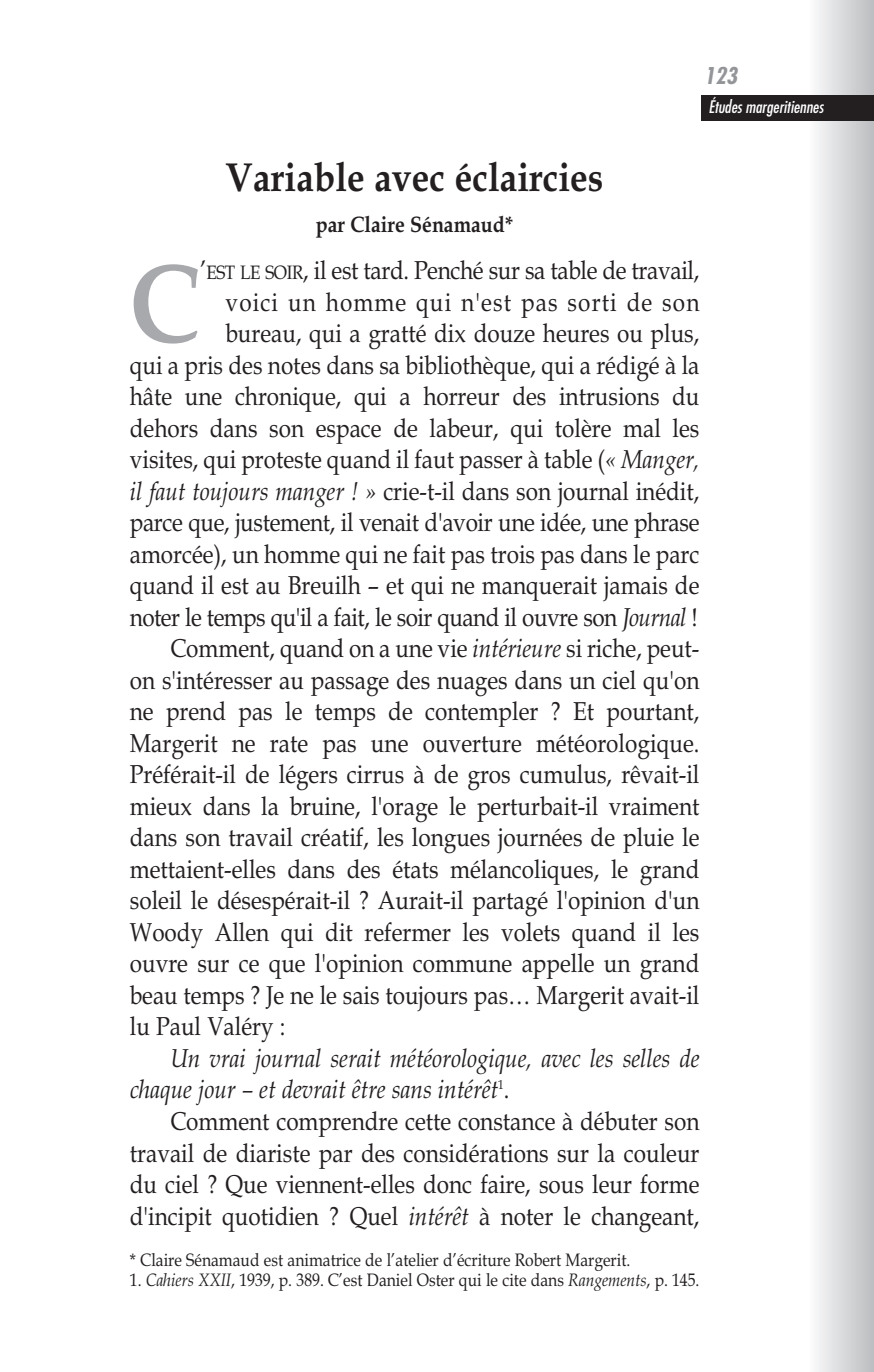
<style>
.page{position:relative;width:874px;height:1372px;background:#fff}
.page>*{position:absolute;margin:0;border:0;box-sizing:border-box;transform-origin:0 0}
.t1{font:700 112.5px "Book Antiqua";color:#a8a9ad;scale:.87 1}
.t2{font:700 40.5px "Book Antiqua";color:#231f20;scale:.87 1}
.t3{font:25.88px/31.5px "Book Antiqua";color:#231f20;text-align:justify;scale:.87 1}
.t4{font:italic 25.88px/31.5px "Book Antiqua";color:#231f20;scale:.87 1}
.t5{font:25.88px "Book Antiqua";letter-spacing:-.025em;color:#231f20;scale:.87 1}
.t6{font:25.88px "Book Antiqua";letter-spacing:.05em;color:#231f20;scale:.87 1}
.t7{font:700 22.5px "Book Antiqua";color:#231f20;scale:.87 1}
.t8{font:italic 700 condensed 22.5px "Futura";color:#939598}
.t9{font:18px "Book Antiqua";color:#231f20;scale:.87 1}
.t10{font:italic condensed 16.88px "Futura";color:#fff}
.s1{font-size:19.35px}
.s2{font-style:italic}
.s3{font-style:normal}
</style>
<div class="page">
<div style="left:810px;top:0;width:64px;height:1371px;background:linear-gradient(to right,#fafbfb,#bdbec1)"></div>
<div style="left:702px;top:96px;width:172px;height:25px;background:#231f20"></div>
<p class="t8" style="left:704px;top:66px;width:35px">123</p>
<p class="t10" style="left:708px;top:99px;width:116px">Études margeritiennes</p>
<h2 class="t2" style="left:226px;top:153px;width:435px">Variable avec éclaircies</h2>
<p class="t7" style="left:316px;top:211px;width:229px">par Claire Sénamaud*</p>
<h1 class="t1" style="left:130px;top:237px;width:83px">C</h1>
<p class="t3" style="left:200px;top:254px;width:575px">’<span class="s1">EST LE SOIR</span>, il est tard. Penché sur sa table de travail,</p>
<p class="t6" style="left:225px;top:286px;width:546px">voici un homme qui n'est pas sorti de son</p>
<p class="t3" style="left:225px;top:317px;width:546px">bureau, qui a gratté dix douze heures ou plus,</p>
<p class="t3" style="left:130px;top:349px;width:656px">qui a pris des notes dans sa bibliothèque, qui a rédigé à la</p>
<p class="t3" style="left:130px;top:380px;width:656px">hâte une chronique, qui a horreur des intrusions du</p>
<p class="t3" style="left:130px;top:412px;width:656px">dehors dans son espace de labeur, qui tolère mal les</p>
<p class="t3" style="left:130px;top:443px;width:656px">visites, qui proteste quand il faut passer à table (<span class="s2">« Manger,</span></p>
<p class="t3" style="left:130px;top:475px;width:656px"><span class="s2">il faut toujours manger ! »</span> crie-t-il dans son journal inédit,</p>
<p class="t3" style="left:130px;top:506px;width:656px">parce que, justement, il venait d'avoir une idée, une phrase</p>
<p class="t3" style="left:130px;top:538px;width:656px">amorcée), un homme qui ne fait pas trois pas dans le parc</p>
<p class="t3" style="left:130px;top:569px;width:656px">quand il est au Breuilh – et qui ne manquerait jamais de</p>
<p class="t5" style="left:130px;top:601px;width:654px">noter le temps qu'il a fait, le soir quand il ouvre son <span class="s2">Journal</span> !</p>
<p class="t3" style="left:170px;top:632px;width:610px">Comment, quand on a une vie <span class="s2">intérieure</span> si riche, peut-</p>
<p class="t3" style="left:130px;top:664px;width:656px">on s'intéresser au passage des nuages dans un ciel qu'on</p>
<p class="t3" style="left:130px;top:695px;width:656px">ne prend pas le temps de contempler ? Et pourtant,</p>
<p class="t3" style="left:130px;top:727px;width:656px">Margerit ne rate pas une ouverture météorologique.</p>
<p class="t3" style="left:130px;top:758px;width:656px">Préférait-il de légers cirrus à de gros cumulus, rêvait-il</p>
<p class="t3" style="left:130px;top:790px;width:656px">mieux dans la bruine, l'orage le perturbait-il vraiment</p>
<p class="t3" style="left:130px;top:821px;width:656px">dans son travail créatif, les longues journées de pluie le</p>
<p class="t3" style="left:130px;top:853px;width:656px">mettaient-elles dans des états mélancoliques, le grand</p>
<p class="t3" style="left:130px;top:884px;width:656px">soleil le désespérait-il ? Aurait-il partagé l'opinion d'un</p>
<p class="t3" style="left:130px;top:916px;width:656px">Woody Allen qui dit refermer les volets quand il les</p>
<p class="t3" style="left:130px;top:947px;width:656px">ouvre sur ce que l'opinion commune appelle un grand</p>
<p class="t3" style="left:130px;top:979px;width:656px">beau temps ? Je ne le sais toujours pas… Margerit avait-il</p>
<p class="t3" style="left:130px;top:1010px;width:180px">lu Paul Valéry :</p>
<p class="t4" style="left:130px;top:1042px;width:656px;text-indent:40px">Un vrai journal serait météorologique, avec les selles de chaque jour – et devrait être sans intérêt<sup>1</sup><span class="s3">.</span></p>
<p class="t3" style="left:130px;top:1105px;width:656px;text-indent:41px">Comment comprendre cette constance à débuter son travail de diariste par des considérations sur la couleur du ciel ? Que viennent-elles donc faire, sous leur forme d'incipit quotidien ? Quel <span class="s2">intérêt</span> à noter le changeant,</p>
<p class="t9" style="left:130px;top:1249px;width:577px">* Claire Sénamaud est animatrice de l’atelier d’écriture Robert Margerit.</p>
<p class="t9" style="left:130px;top:1269px;width:656px">1. <span class="s2">Cahiers XXII</span>, 1939, p. 389. C’est Daniel Oster qui le cite dans <span class="s2">Rangements</span>, p. 145.</p>
</div>
